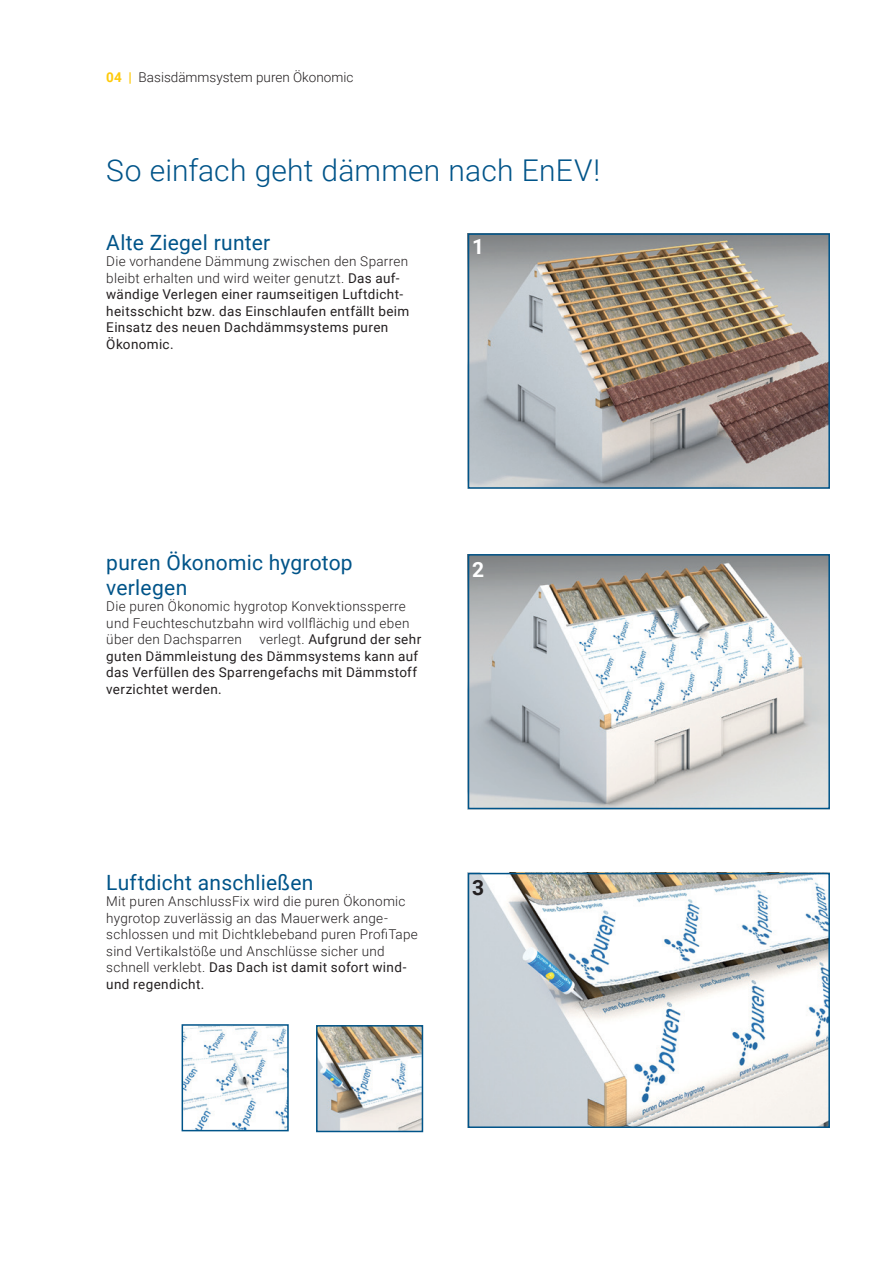
<style>
.page{position:relative;width:893px;height:1263px;background:#fff}
.page>*{position:absolute;margin:0;border:0;box-sizing:border-box;transform-origin:0 0}
.t1{font:300 30px "Roboto";letter-spacing:.005em;color:#005489}
.t2{font:21px/25.2px "Roboto";letter-spacing:.015em;color:#005489}
.t3{font:700 21px "Roboto";color:#fff}
.t4{font:700 21px "Roboto";color:#231f20}
.t5{font:13.5px/16.5px "Roboto";letter-spacing:.025em;color:#231f20}
.t6{font:300 13.5px/16.5px "Roboto";letter-spacing:.02em;color:#231f20}
.t7{font:300 13.5px "Roboto";color:#231f20}
.s1{font-weight:700;color:#feca0a}
.s2{font-weight:300}
.s3{font-weight:400}
</style>
<div class="page">
<img style="left:471px;top:236px;width:356px;height:250px">
<img style="left:471px;top:557px;width:356px;height:249px">
<img style="left:471px;top:876px;width:356px;height:249px">
<img style="left:185px;top:1027px;width:101px;height:101px">
<img style="left:319px;top:1028px;width:101px;height:101px">
<div style="left:468px;top:233px;width:362px;height:256px;border:2px solid #005489"></div>
<div style="left:468px;top:554px;width:362px;height:255px;border:2px solid #005489"></div>
<div style="left:468px;top:873px;width:362px;height:255px;border:2px solid #005489"></div>
<div style="left:182px;top:1024px;width:107px;height:107px;border:2px solid #005489"></div>
<div style="left:316px;top:1025px;width:107px;height:107px;border:2px solid #005489"></div>
<p class="t7" style="left:106px;top:68px;width:249px"><span class="s1">04 |</span> Basisdämmsystem puren Ökonomic</p>
<h1 class="t1" style="left:106px;top:149px;width:495px">So einfach geht dämmen nach EnEV!</h1>
<h2 class="t2" style="left:106px;top:229px;width:166px">Alte Ziegel runter</h2>
<p class="t5" style="left:106px;top:253px;width:305px"><span class="s2">Die vorhandene Dämmung zwischen den Sparren bleibt erhalten und wird weiter genutzt.</span> Das auf&shy;wändige Verlegen einer raumseitigen Luftdicht&shy;heitsschicht bzw. das Einschlaufen entfällt beim Einsatz des neuen Dachdämmsystems puren Ökonomic.</p>
<h2 class="t3" style="left:472px;top:232px;width:14px">1</h2>
<h2 class="t2" style="left:106px;top:549px;width:248px">puren Ökonomic hygrotop verlegen</h2>
<p class="t6" style="left:106px;top:598px;width:305px">Die puren Ökonomic hygrotop Konvektionssperre und Feuchteschutzbahn wird vollflächig und eben über den Dachsparren</p>
<p class="t5" style="left:106px;top:631px;width:316px;text-indent:153px"><span class="s2">verlegt.</span> Aufgrund der sehr guten Dämmleistung des Dämmsystems kann auf das Verfüllen des Sparrengefachs mit Dämmstoff verzichtet werden.</p>
<h2 class="t3" style="left:472px;top:555px;width:14px">2</h2>
<h2 class="t2" style="left:106px;top:869px;width:209px">Luftdicht anschließen</h2>
<p class="t6" style="left:106px;top:892px;width:313px">Mit puren AnschlussFix wird die puren Ökonomic hygrotop zuverlässig an das Mauerwerk ange&shy;schlossen und mit Dichtklebeband puren ProfiTape sind Vertikalstöße und Anschlüsse sicher und schnell verklebt. <span class="s3">Das Dach ist damit sofort wind&shy;und regendicht.</span></p>
<h2 class="t4" style="left:472px;top:873px;width:14px">3</h2>
</div>
